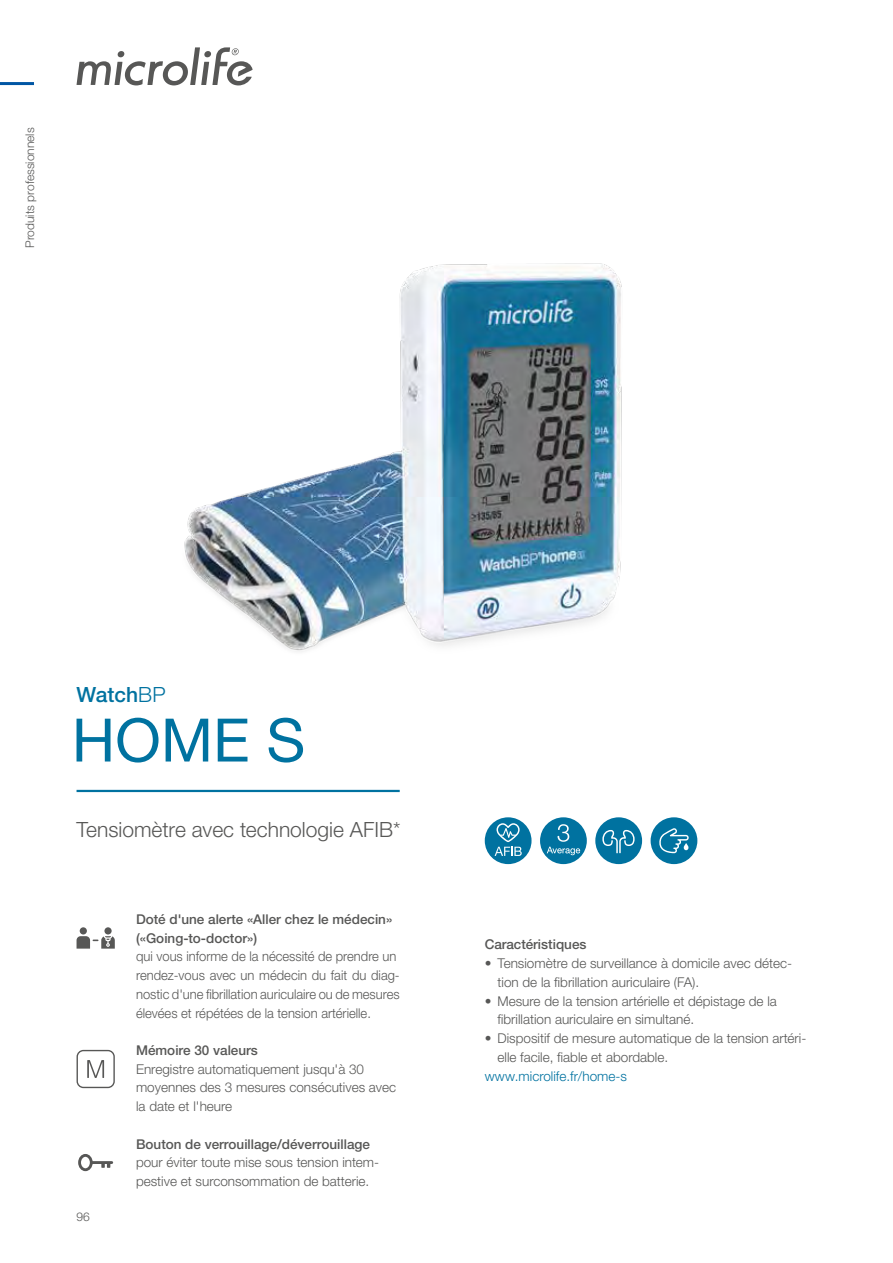
<style>
.page{position:relative;width:893px;height:1263px;background:#fff}
.page>*{position:absolute;margin:0;border:0;box-sizing:border-box;transform-origin:0 0}
.t1{font:60px "Helvetica Neue LTW1 G";color:#0072a0}
.t2{font:300 21px "Helvetica Neue LTW1 G";color:#575756}
.t3{font:500 21px "Helvetica Neue LTW1 G";color:#0072a0}
.t4{font:300 13.5px/18.8px "Helvetica Neue LTW1 G";color:#575756}
.t5{font:300 13.5px/18.8px "Helvetica Neue LTW1 G";color:#575756;scale:.96 1}
.t6{font:500 13.5px/18.8px "Helvetica Neue LTW1 G";color:#575756}
.t7{font:300 13.5px "Helvetica Neue LTW1 G";color:#0072a0}
.t8{font:300 12px "Helvetica Neue LTW1 G";color:#575756}
.s1{font-weight:300}
</style>
<div class="page">
<svg style="left:77px;top:47px;width:176px;height:38px"></svg>
<hr style="left:0;top:82px;width:34px;height:3px;background:#0056a4">
<div style="left:80px;top:927px;width:7px;height:7px;background:#575756;border-radius:50%"></div>
<div style="left:104px;top:927px;width:8px;height:7px;background:#575756;border-radius:50%"></div>
<svg style="left:77px;top:936px;width:38px;height:13px"></svg>
<svg style="left:87px;top:1060px;width:17px;height:18px"></svg>
<div style="left:77px;top:1050px;width:38px;height:38px;border:1px solid #575756;border-radius:6px"></div>
<div style="left:78px;top:1154px;width:15px;height:17px;border:3px solid #575756;border-radius:50%"></div>
<hr style="left:92px;top:1161px;width:20px;height:3px;background:#575756">
<svg style="left:101px;top:1164px;width:9px;height:4px"></svg>
<div style="left:540px;top:817px;width:47px;height:47px;background:#0072a0;border-radius:50%"></div>
<svg style="left:547px;top:824px;width:33px;height:31px"></svg>
<hr style="left:77px;top:790px;width:323px;height:2px;background:#0072a0">
<img style="left:184px;top:263px;width:438px;height:389px">
<div style="left:485px;top:817px;width:46px;height:47px;background:#0072a0;border-radius:50%"></div>
<svg style="left:495px;top:823px;width:27px;height:33px"></svg>
<div style="left:595px;top:817px;width:47px;height:47px;background:#0072a0;border-radius:50%"></div>
<svg style="left:602px;top:830px;width:33px;height:23px"></svg>
<div style="left:651px;top:817px;width:46px;height:47px;background:#0072a0;border-radius:50%"></div>
<svg style="left:659px;top:828px;width:30px;height:25px"></svg>
<p class="t8" style="left:22px;top:247px;width:121px;rotate:-90deg">Produits professionnels</p>
<h2 class="t3" style="left:77px;top:682px;width:91px">Watch<span class="s1">BP</span></h2>
<h1 class="t1" style="left:72px;top:703px;width:235px">HOME S</h1>
<h2 class="t2" style="left:77px;top:816px;width:325px">Tensiomètre avec technologie AFIB*</h2>
<p class="t8" style="left:77px;top:1209px;width:15px">96</p>
<p class="t6" style="left:136px;top:910px;width:258px">Doté d'une alerte «Aller chez le médecin» («Going-to-doctor»)</p>
<p class="t5" style="left:136px;top:947px;width:276px">qui vous informe de la nécessité de prendre un rendez-vous avec un médecin du fait du diag&shy;nostic d'une fibrillation auriculaire ou de mesures élevées et répétées de la tension artérielle.</p>
<p class="t6" style="left:136px;top:1041px;width:123px">Mémoire 30 valeurs</p>
<p class="t4" style="left:136px;top:1059px;width:262px">Enregistre automatiquement jusqu'à 30 moyennes des 3 mesures consécutives avec la date et l'heure</p>
<p class="t6" style="left:136px;top:1134px;width:235px">Bouton de verrouillage/déverrouillage</p>
<p class="t4" style="left:136px;top:1153px;width:245px">pour éviter toute mise sous tension intem&shy;pestive et surconsommation de batterie.</p>
<p class="t6" style="left:485px;top:935px;width:103px">Caractéristiques</p>
<p class="t4" style="left:497px;top:954px;width:296px;text-indent:-13px">• Tensiomètre de surveillance à domicile avec détec&shy;tion de la fibrillation auriculaire (FA).</p>
<p class="t4" style="left:497px;top:991px;width:281px;text-indent:-13px">• Mesure de la tension artérielle et dépistage de la fibrillation auriculaire en simultané.</p>
<p class="t4" style="left:497px;top:1029px;width:310px;text-indent:-13px">• Dispositif de mesure automatique de la tension artéri&shy;elle facile, fiable et abordable.</p>
<p class="t7" style="left:485px;top:1068px;width:144px">www.microlife.fr/home-s</p>
</div>
